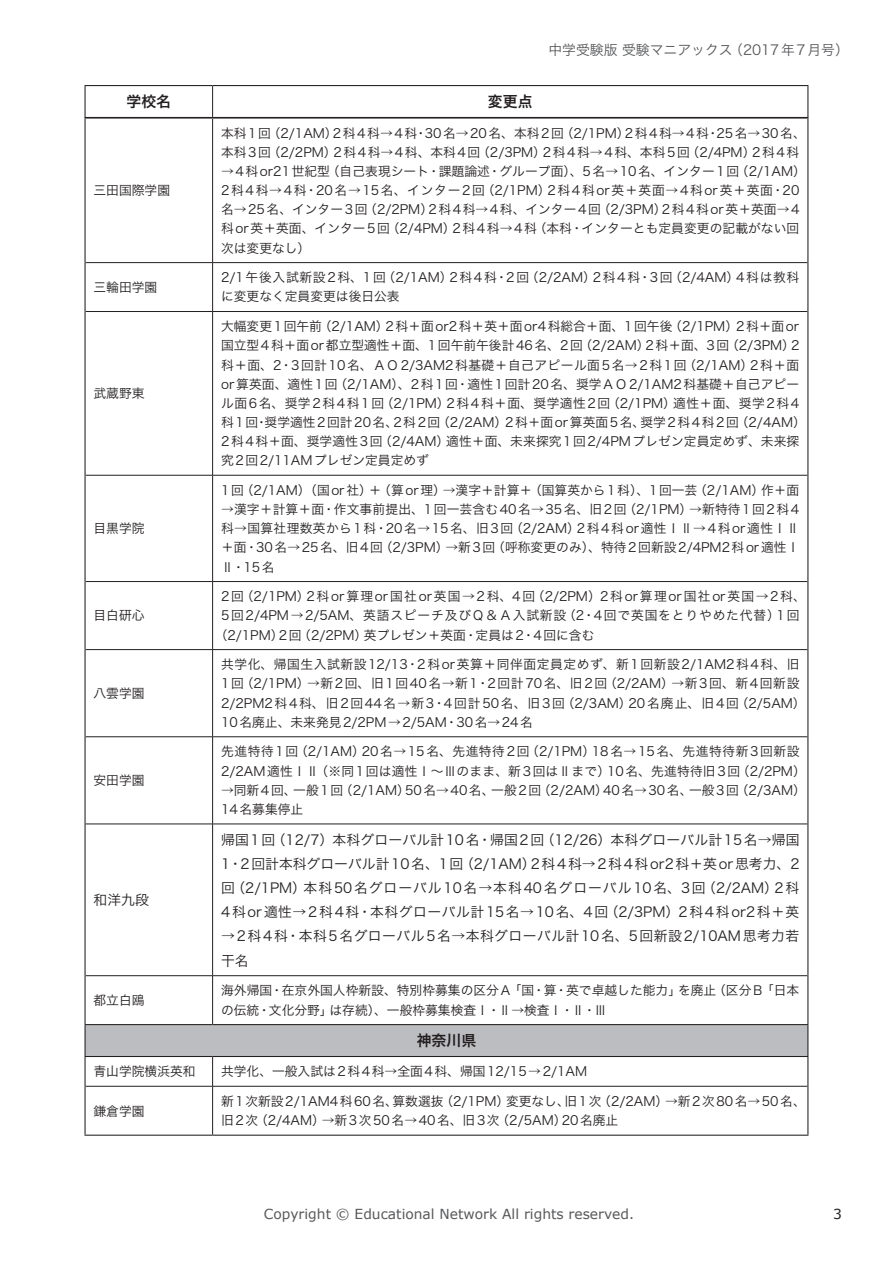
<style>
.page{position:relative;width:893px;height:1263px;background:#fff}
.page>*{position:absolute;margin:0;border:0;box-sizing:border-box;transform-origin:0 0}
.t1{font:14.85px "Hira Kaku Pro N W6";color:#231f20}
.t2{font:13.8px/24.2px "Hira Kaku Pro N W3";letter-spacing:.035em;color:#231f20;text-align:justify}
.t3{font:13.8px "Verdana";color:#57585a}
.t4{font:13.8px "Hira Kaku Pro N W3";color:#57585a}
.t5{font:13.8px "Verdana";color:#231f20}
.t6{font:12.75px/19.2px "Hira Kaku Pro N W3";letter-spacing:.01em;color:#231f20}
.t7{font:12.75px/19.2px "Hira Kaku Pro N W3";letter-spacing:.05em;color:#231f20}
.t8{font:12.75px/19.2px "Hira Kaku Pro N W3";letter-spacing:.125em;color:#231f20}
.t9{font:12.75px/19.2px "Hira Kaku Pro N W3";letter-spacing:.055em;color:#231f20}
.t10{font:12.75px "Hira Kaku Pro N W3";letter-spacing:.14em;color:#231f20}
.t11{font:12.75px "Hira Kaku Pro N W3";letter-spacing:.065em;color:#231f20}
</style>
<div class="page">
<div style="left:85px;top:1024px;width:723px;height:32px;background:#bcbdc0"></div>
<hr style="left:85px;top:119px;width:1px;height:144px;background:#231f20">
<hr style="left:807px;top:119px;width:1px;height:144px;background:#231f20">
<hr style="left:85px;top:263px;width:1px;height:48px;background:#231f20">
<hr style="left:807px;top:263px;width:1px;height:48px;background:#231f20">
<hr style="left:85px;top:650px;width:1px;height:87px;background:#231f20">
<hr style="left:807px;top:650px;width:1px;height:87px;background:#231f20">
<hr style="left:85px;top:737px;width:1px;height:87px;background:#231f20">
<hr style="left:807px;top:737px;width:1px;height:87px;background:#231f20">
<svg style="left:85px;top:1057px;width:1px;height:29px"></svg>
<svg style="left:807px;top:1057px;width:1px;height:29px"></svg>
<hr style="left:85px;top:1086px;width:1px;height:49px;background:#231f20">
<hr style="left:807px;top:1086px;width:1px;height:49px;background:#231f20">
<hr style="left:212px;top:119px;width:1px;height:143px;background:#231f20">
<hr style="left:86px;top:262px;width:127px;height:1px;background:#231f20">
<hr style="left:213px;top:262px;width:594px;height:1px;background:#231f20">
<hr style="left:212px;top:263px;width:1px;height:48px;background:#231f20">
<hr style="left:212px;top:650px;width:1px;height:86px;background:#231f20">
<hr style="left:86px;top:736px;width:127px;height:1px;background:#231f20">
<hr style="left:213px;top:736px;width:594px;height:1px;background:#231f20">
<hr style="left:212px;top:737px;width:1px;height:87px;background:#231f20">
<svg style="left:212px;top:1057px;width:1px;height:29px"></svg>
<hr style="left:86px;top:1086px;width:127px;height:1px;background:#231f20">
<hr style="left:213px;top:1086px;width:594px;height:1px;background:#231f20">
<hr style="left:212px;top:1086px;width:1px;height:49px;background:#231f20">
<hr style="left:85px;top:1025px;width:1px;height:31px;background:#231f20">
<hr style="left:807px;top:1025px;width:1px;height:31px;background:#231f20">
<hr style="left:85px;top:1056px;width:128px;height:1px;background:#231f20">
<hr style="left:213px;top:1056px;width:595px;height:1px;background:#231f20">
<hr style="left:86px;top:824px;width:127px;height:1px;background:#231f20">
<hr style="left:213px;top:824px;width:594px;height:1px;background:#231f20">
<hr style="left:212px;top:824px;width:1px;height:151px;background:#231f20">
<hr style="left:86px;top:975px;width:127px;height:1px;background:#231f20">
<hr style="left:213px;top:975px;width:594px;height:1px;background:#231f20">
<hr style="left:212px;top:976px;width:1px;height:48px;background:#231f20">
<hr style="left:85px;top:824px;width:1px;height:152px;background:#231f20">
<hr style="left:807px;top:824px;width:1px;height:152px;background:#231f20">
<hr style="left:85px;top:976px;width:1px;height:48px;background:#231f20">
<hr style="left:807px;top:976px;width:1px;height:48px;background:#231f20">
<hr style="left:85px;top:1024px;width:128px;height:1px;background:#231f20">
<hr style="left:213px;top:1024px;width:595px;height:1px;background:#231f20">
<hr style="left:86px;top:311px;width:127px;height:1px;background:#231f20">
<hr style="left:213px;top:311px;width:594px;height:1px;background:#231f20">
<hr style="left:212px;top:312px;width:1px;height:163px;background:#231f20">
<hr style="left:86px;top:475px;width:127px;height:1px;background:#231f20">
<hr style="left:213px;top:475px;width:594px;height:1px;background:#231f20">
<hr style="left:212px;top:475px;width:1px;height:106px;background:#231f20">
<hr style="left:85px;top:311px;width:1px;height:164px;background:#231f20">
<hr style="left:807px;top:311px;width:1px;height:164px;background:#231f20">
<hr style="left:85px;top:475px;width:1px;height:106px;background:#231f20">
<hr style="left:807px;top:475px;width:1px;height:106px;background:#231f20">
<hr style="left:86px;top:581px;width:127px;height:1px;background:#231f20">
<hr style="left:213px;top:581px;width:594px;height:1px;background:#231f20">
<hr style="left:212px;top:582px;width:1px;height:67px;background:#231f20">
<hr style="left:85px;top:581px;width:1px;height:69px;background:#231f20">
<hr style="left:807px;top:581px;width:1px;height:69px;background:#231f20">
<hr style="left:85px;top:117px;width:128px;height:2px;background:#231f20">
<hr style="left:213px;top:117px;width:595px;height:2px;background:#231f20">
<hr style="left:86px;top:649px;width:127px;height:1px;background:#231f20">
<hr style="left:213px;top:649px;width:594px;height:1px;background:#231f20">
<hr style="left:85px;top:1134px;width:128px;height:2px;background:#231f20">
<hr style="left:213px;top:1134px;width:595px;height:2px;background:#231f20">
<hr style="left:85px;top:85px;width:128px;height:1px;background:#231f20">
<hr style="left:85px;top:86px;width:1px;height:31px;background:#231f20">
<hr style="left:213px;top:85px;width:595px;height:1px;background:#231f20">
<hr style="left:807px;top:86px;width:1px;height:31px;background:#231f20">
<hr style="left:212px;top:86px;width:1px;height:31px;background:#231f20">
<p class="t1" style="left:126px;top:88px;width:46px">学校名</p>
<p class="t1" style="left:488px;top:88px;width:46px">変更点</p>
<p class="t4" style="left:548px;top:37px;width:302px">中学受験版 受験マニアックス（2017年7月号）</p>
<p class="t6" style="left:94px;top:180px;width:78px">三田国際学園</p>
<p class="t8" style="left:221px;top:122px;width:586px">本科1回（2/1AM）2科4科→4科・30名→20名、本科2回（2/1PM）2科4科→4科・25名→30名、本科3回（2/2PM）2科4科→4科、本科4回（2/3PM）2科4科→4科、本科5回（2/4PM）2科4科</p>
<p class="t6" style="left:221px;top:161px;width:586px">→4科or21世紀型（自己表現シート・課題論述・グループ面）、5名→10名、インター1回（2/1AM）2科4科→4科・20名→15名、インター2回（2/1PM）2科4科or英＋英面→4科or英＋英面・20名→25名、インター3回（2/2PM）2科4科→4科、インター4回（2/3PM）2科4科or英＋英面→4科or英＋英面、インター5回（2/4PM）2科4科→4科（本科・インターとも定員変更の記載がない回次は変更なし）</p>
<p class="t6" style="left:94px;top:277px;width:65px">三輪田学園</p>
<p class="t9" style="left:221px;top:267px;width:580px">2/1午後入試新設2科、1回（2/1AM）2科4科・2回（2/2AM）2科4科・3回（2/4AM）4科は教科に変更なく定員変更は後日公表</p>
<p class="t6" style="left:94px;top:383px;width:53px">武蔵野東</p>
<p class="t6" style="left:94px;top:518px;width:53px">目黒学院</p>
<p class="t6" style="left:94px;top:605px;width:53px">目白研心</p>
<p class="t6" style="left:94px;top:683px;width:53px">八雲学園</p>
<p class="t6" style="left:94px;top:770px;width:53px">安田学園</p>
<p class="t2" style="left:94px;top:887px;width:57px">和洋九段</p>
<p class="t6" style="left:221px;top:316px;width:586px">大幅変更1回午前（2/1AM）2科＋面or2科＋英＋面or4科総合＋面、1回午後（2/1PM）2科＋面or国立型4科＋面or都立型適性＋面、1回午前午後計46名、2回（2/2AM）2科＋面、3回（2/3PM）2科＋面、2・3回計10名、ＡО2/3AM2科基礎＋自己アピール面5名→2科1回（2/1AM）2科＋面or算英面、適性1回（2/1AM）、2科1回・適性1回計20名、奨学ＡО2/1AM2科基礎＋自己アピール面6名、奨学2科4科1回（2/1PM）2科4科＋面、奨学適性2回（2/1PM）適性＋面、奨学2科4科1回・奨学適性2回計20名、2科2回（2/2AM）2科＋面or算英面5名、奨学2科4科2回（2/4AM）2科4科＋面、奨学適性3回（2/4AM）適性＋面、未来探究1回2/4PMプレゼン定員定めず、未来探究2回2/11AMプレゼン定員定めず</p>
<p class="t6" style="left:221px;top:480px;width:580px">1回（2/1AM）（国or社）＋（算or理）→漢字＋計算＋（国算英から1科）、1回一芸（2/1AM）作＋面</p>
<p class="t6" style="left:221px;top:499px;width:580px;text-align:justify">→漢字＋計算＋面・作文事前提出、1回一芸含む40名→35名、旧2回（2/1PM）→新特待1回2科4科→国算社理数英から1科・20名→15名、旧3回（2/2AM）2科4科or適性ⅠⅡ→4科or適性ⅠⅡ＋面・30名→25名、旧4回（2/3PM）→新3回（呼称変更のみ）、特待2回新設2/4PM2科or適性Ⅰ Ⅱ・15名</p>
<p class="t10" style="left:221px;top:585px;width:586px">2回（2/1PM）2科or算理or国社or英国→2科、4回（2/2PM）2科or算理or国社or英国→2科、</p>
<p class="t11" style="left:221px;top:604px;width:580px">5回2/4PM→2/5AM、英語スピーチ及びＱ＆Ａ入試新設（2・4回で英国をとりやめた代替）1回</p>
<p class="t6" style="left:215px;top:624px;width:381px">（2/1PM）2回（2/2PM）英プレゼン＋英面・定員は2・4回に含む</p>
<p class="t7" style="left:221px;top:654px;width:586px">共学化、帰国生入試新設12/13・2科or英算＋同伴面定員定めず、新1回新設2/1AM2科4科、旧1回（2/1PM）→新2回、旧1回40名→新1・2回計70名、旧2回（2/2AM）→新3回、新4回新設2/2PM2科4科、旧2回44名→新3・4回計50名、旧3回（2/3AM）20名廃止、旧4回（2/5AM）10名廃止、未来発見2/2PM→2/5AM・30名→24名</p>
<p class="t6" style="left:221px;top:741px;width:586px">先進特待1回（2/1AM）20名→15名、先進特待2回（2/1PM）18名→15名、先進特待新3回新設<br>2/2AM適性ⅠⅡ（※同1回は適性Ⅰ～Ⅲのまま、新3回はⅡまで）10名、先進特待旧3回（2/2PM）</p>
<p class="t6" style="left:221px;top:779px;width:586px">→同新4回、一般1回（2/1AM）50名→40名、一般2回（2/2AM）40名→30名、一般3回（2/3AM）<br>14名募集停止</p>
<p class="t2" style="left:221px;top:826px;width:580px">帰国1回（12/7）本科グローバル計10名・帰国2回（12/26）本科グローバル計15名→帰国1・2回計本科グローバル計10名、1回（2/1AM）2科4科→2科4科or2科＋英or思考力、2回（2/1PM）本科50名グローバル10名→本科40名グローバル10名、3回（2/2AM）2科4科or適性→2科4科・本科グローバル計15名→10名、4回（2/3PM）2科4科or2科＋英</p>
<p class="t2" style="left:221px;top:923px;width:580px">→2科4科・本科5名グローバル5名→本科グローバル計10名、5回新設2/10AM思考力若干名</p>
<p class="t6" style="left:94px;top:990px;width:53px">都立白鴎</p>
<p class="t6" style="left:221px;top:980px;width:580px">海外帰国・在京外国人枠新設、特別枠募集の区分Ａ「国・算・英で卓越した能力」を廃止（区分Ｂ「日本の伝統・文化分野」は存続）、一般枠募集検査Ⅰ・Ⅱ→検査Ⅰ・Ⅱ・Ⅲ</p>
<p class="t1" style="left:417px;top:1027px;width:61px">神奈川県</p>
<p class="t6" style="left:94px;top:1061px;width:104px">青山学院横浜英和</p>
<p class="t6" style="left:221px;top:1061px;width:367px">共学化、一般入試は2科4科→全面4科、帰国12/15→2/1AM</p>
<p class="t6" style="left:94px;top:1100px;width:53px">鎌倉学園</p>
<p class="t6" style="left:221px;top:1091px;width:586px">新1次新設2/1AM4科60名、算数選抜（2/1PM）変更なし、旧1次（2/2AM）→新2次80名→50名、旧2次（2/4AM）→新3次50名→40名、旧3次（2/5AM）20名廃止</p>
<p class="t3" style="left:264px;top:1204px;width:372px">Copyright © Educational Network All rights reserved.</p>
<p class="t5" style="left:833px;top:1204px;width:10px">3</p>
</div>
